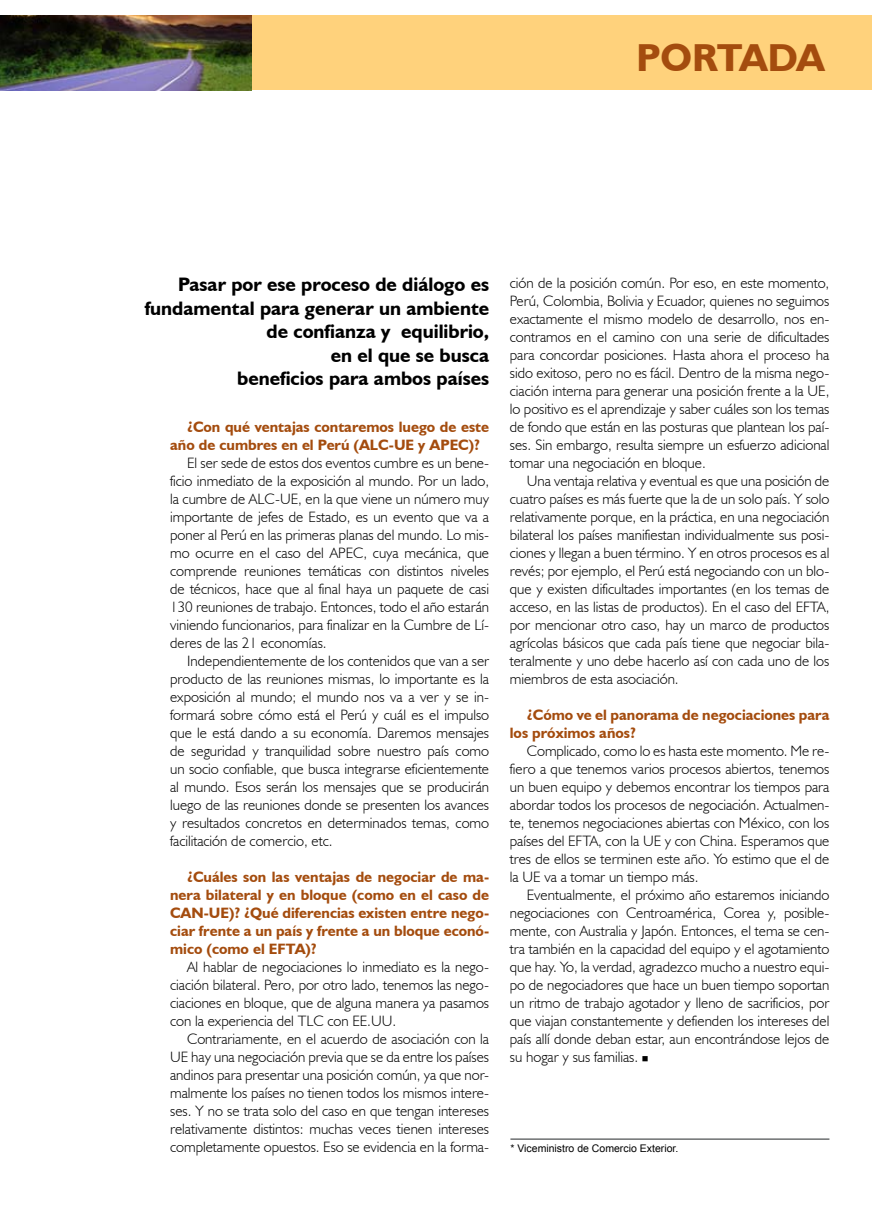
<style>
.page{position:relative;width:872px;height:1212px;background:#fff}
.page>*{position:absolute;margin:0;border:0;box-sizing:border-box;transform-origin:0 0}
.t1{font:700 39px "Humanist 521 BT";color:#a44c0e}
.t2{font:700 19.5px/23.4px "Humanist 521 BT";color:#000;text-align:right}
.t3{font:300 15px/18px "Humanist 521 BT";color:#000;text-align:justify}
.t4{font:700 15px/18px "Humanist 521 BT";color:#a44c0e}
.t5{font:10.5px "Arial";color:#000}
</style>
<div class="page">
<div style="left:0;top:15px;width:872px;height:75px;background:#ffd27c"></div>
<hr style="left:510px;top:1138px;width:319px;height:2px;background:#6d6f71">
<img style="left:0;top:16px;width:252px;height:74px">
<h1 class="t1" style="left:636px;top:33px;width:28px">portada</h1>
<h2 class="t2" style="left:145px;top:273px;width:346px">Pasar por ese proceso de diálogo es fundamental para generar un ambiente de confianza y equilibrio,<br>en el que se busca<br>beneficios para ambos países</h2>
<p class="t4" style="left:170px;top:418px;width:320px;text-indent:17px">¿Con qué ventajas contaremos luego de este año de cumbres en el Perú (ALC-UE y APEC)?</p>
<p class="t3" style="left:170px;top:454px;width:320px;text-indent:17px">El ser sede de estos dos eventos cumbre es un bene&shy;ficio inmediato de la exposición al mundo. Por un lado, la cumbre de ALC-UE, en la que viene un número muy importante de jefes de Estado, es un evento que va a poner al Perú en las primeras planas del mundo. Lo mis&shy;mo ocurre en el caso del APEC, cuya mecánica, que comprende reuniones temáticas con distintos niveles de técnicos, hace que al final haya un paquete de casi 130 reuniones de trabajo. Entonces, todo el año estarán viniendo funcionarios, para finalizar en la Cumbre de Lí&shy;deres de las 21 economías.</p>
<p class="t3" style="left:170px;top:652px;width:320px;text-indent:17px">Independientemente de los contenidos que van a ser producto de las reuniones mismas, lo importante es la exposición al mundo; el mundo nos va a ver y se in&shy;formará sobre cómo está el Perú y cuál es el impulso que le está dando a su economía. Daremos mensajes de seguridad y tranquilidad sobre nuestro país como un socio confiable, que busca integrarse eficientemente al mundo. Esos serán los mensajes que se producirán luego de las reuniones donde se presenten los avances y resultados concretos en determinados temas, como facilitación de comercio, etc.</p>
<p class="t4" style="left:170px;top:868px;width:320px;text-align:justify;text-indent:17px">¿Cuáles son las ventajas de negociar de ma&shy;nera bilateral y en bloque (como en el caso de CAN-UE)? ¿Qué diferencias existen entre nego&shy;ciar frente a un país y frente a un bloque econó&shy;mico (como el EFTA)?</p>
<p class="t3" style="left:170px;top:958px;width:320px;text-indent:17px">Al hablar de negociaciones lo inmediato es la nego&shy;ciación bilateral. Pero, por otro lado, tenemos las nego&shy;ciaciones en bloque, que de alguna manera ya pasamos con la experiencia del TLC con EE.UU.</p>
<p class="t3" style="left:170px;top:1030px;width:320px;text-indent:17px">Contrariamente, en el acuerdo de asociación con la UE hay una negociación previa que se da entre los países andinos para presentar una posición común, ya que nor&shy;malmente los países no tienen todos los mismos intere&shy;ses. Y no se trata solo del caso en que tengan intereses relativamente distintos: muchas veces tienen intereses completamente opuestos. Eso se evidencia en la forma-</p>
<p class="t3" style="left:510px;top:274px;width:321px">ción de la posición común. Por eso, en este momento, Perú, Colombia, Bolivia y Ecuador, quienes no seguimos exactamente el mismo modelo de desarrollo, nos en&shy;contramos en el camino con una serie de dificultades para concordar posiciones. Hasta ahora el proceso ha sido exitoso, pero no es fácil. Dentro de la misma nego&shy;ciación interna para generar una posición frente a la UE, lo positivo es el aprendizaje y saber cuáles son los temas de fondo que están en las posturas que plantean los paí&shy;ses. Sin embargo, resulta siempre un esfuerzo adicional tomar una negociación en bloque.</p>
<p class="t3" style="left:510px;top:472px;width:321px;text-indent:17px">Una ventaja relativa y eventual es que una posición de cuatro países es más fuerte que la de un solo país. Y solo relativamente porque, en la práctica, en una negociación bilateral los países manifiestan individualmente sus posi&shy;ciones y llegan a buen término. Y en otros procesos es al revés; por ejemplo, el Perú está negociando con un blo&shy;que y existen dificultades importantes (en los temas de acceso, en las listas de productos). En el caso del EFTA, por mencionar otro caso, hay un marco de productos agrícolas básicos que cada país tiene que negociar bila&shy;teralmente y uno debe hacerlo así con cada uno de los miembros de esta asociación.</p>
<p class="t4" style="left:510px;top:706px;width:321px;text-indent:17px">¿Cómo ve el panorama de negociaciones para los próximos años?</p>
<p class="t3" style="left:510px;top:742px;width:321px;text-indent:17px">Complicado, como lo es hasta este momento. Me re&shy;fiero a que tenemos varios procesos abiertos, tenemos un buen equipo y debemos encontrar los tiempos para abordar todos los procesos de negociación. Actualmen&shy;te, tenemos negociaciones abiertas con México, con los países del EFTA, con la UE y con China. Esperamos que tres de ellos se terminen este año. Yo estimo que el de la UE va a tomar un tiempo más.</p>
<p class="t3" style="left:510px;top:886px;width:321px;text-indent:17px">Eventualmente, el próximo año estaremos iniciando negociaciones con Centroamérica, Corea y, posible&shy;mente, con Australia y Japón. Entonces, el tema se cen&shy;tra también en la capacidad del equipo y el agotamiento que hay. Yo, la verdad, agradezco mucho a nuestro equi&shy;po de negociadores que hace un buen tiempo soportan un ritmo de trabajo agotador y lleno de sacrificios, por que viajan constantemente y defienden los intereses del país allí donde deban estar, aun encontrándose lejos de su hogar y sus familias. ■</p>
<p class="t5" style="left:510px;top:1142px;width:169px">* Viceministro de Comercio Exterior.</p>
</div>
